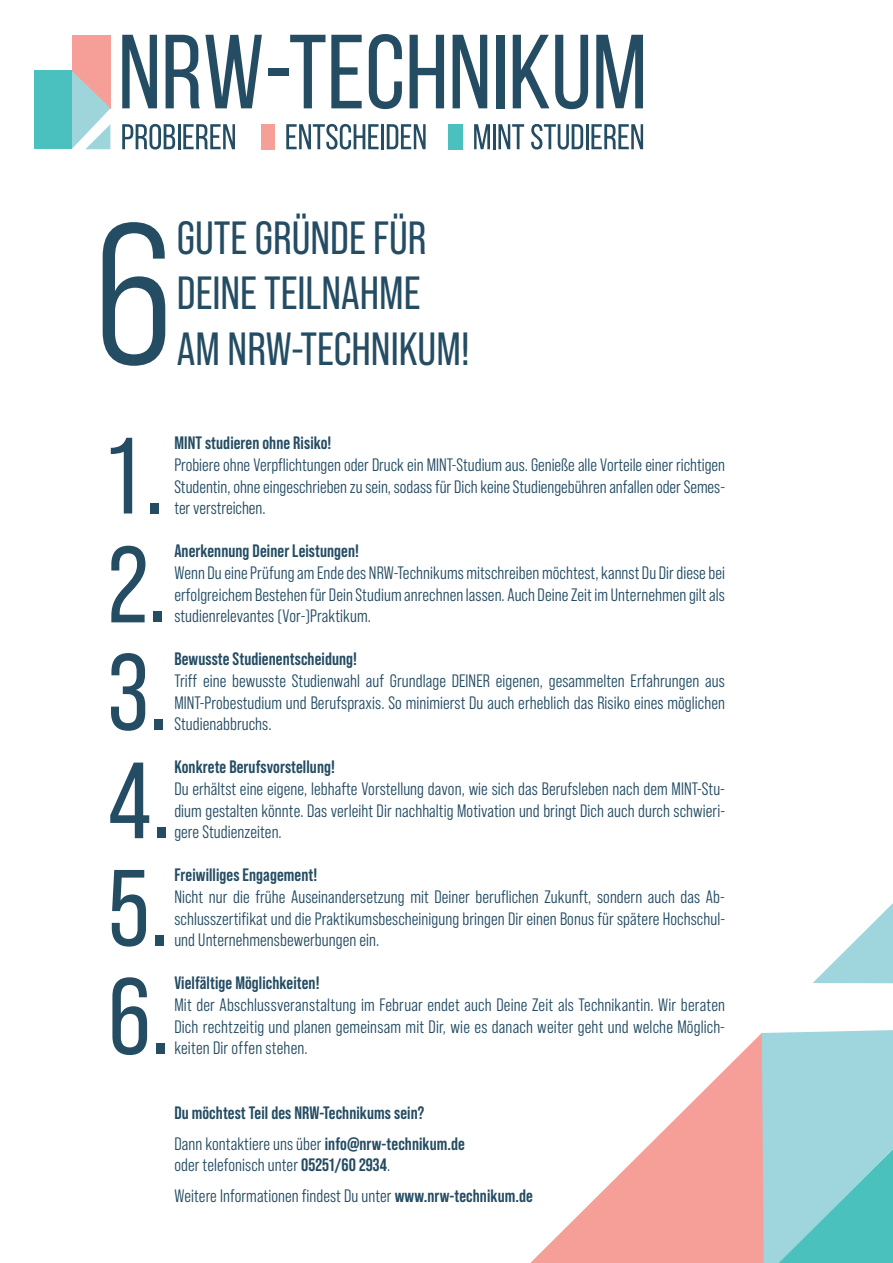
<style>
.page{position:relative;width:893px;height:1263px;background:#fff}
.page>*{position:absolute;margin:0;border:0;box-sizing:border-box;transform-origin:0 0}
.t1{font:199.5px "Bebas Neue Pro Middle";color:#244c63}
.t2{font:108px/108.1px "Bebas Neue Pro";color:#244c63;text-align:justify}
.t3{font:46.5px/55.8px "Bebas Neue Pro";color:#244c63}
.t4{font:18px/21.6px "Bebas Neue Pro Middle";letter-spacing:.005em;color:#244c63;text-align:justify}
.t5{font:700 18px "Bebas Neue Pro";letter-spacing:.005em;color:#244c63}
.s1{font-family:"Bebas Neue Pro";font-weight:700}
</style>
<div class="page">
<svg style="left:122px;top:124px;width:53px;height:25px"></svg>
<hr style="left:178px;top:124px;width:2px;height:25px;background:#244c63">
<svg style="left:183px;top:124px;width:52px;height:25px"></svg>
<svg style="left:286px;top:124px;width:93px;height:25px"></svg>
<hr style="left:381px;top:124px;width:3px;height:25px;background:#244c63">
<svg style="left:387px;top:124px;width:39px;height:25px"></svg>
<svg style="left:474px;top:124px;width:16px;height:25px"></svg>
<hr style="left:493px;top:124px;width:3px;height:25px;background:#244c63">
<svg style="left:498px;top:124px;width:26px;height:25px"></svg>
<svg style="left:531px;top:124px;width:52px;height:26px"></svg>
<hr style="left:586px;top:124px;width:3px;height:25px;background:#244c63">
<svg style="left:591px;top:124px;width:52px;height:25px"></svg>
<div style="left:448px;top:124px;width:14px;height:25px;background:#4ac1be"></div>
<div style="left:261px;top:124px;width:13px;height:25px;background:#f69f98"></div>
<svg style="left:122px;top:35px;width:35px;height:73px"></svg>
<svg style="left:166px;top:35px;width:96px;height:73px"></svg>
<div style="left:268px;top:68px;width:20px;height:7px;background:#244c63"></div>
<svg style="left:290px;top:35px;width:35px;height:73px"></svg>
<svg style="left:331px;top:35px;width:31px;height:73px"></svg>
<svg style="left:369px;top:34px;width:33px;height:75px"></svg>
<svg style="left:410px;top:35px;width:34px;height:73px"></svg>
<svg style="left:453px;top:35px;width:34px;height:73px"></svg>
<div style="left:496px;top:35px;width:8px;height:73px;background:#244c63"></div>
<svg style="left:513px;top:35px;width:36px;height:73px"></svg>
<svg style="left:555px;top:35px;width:33px;height:74px"></svg>
<svg style="left:596px;top:35px;width:47px;height:73px"></svg>
<div style="left:72px;top:35px;width:38px;height:73px;background:#f69f98"></div>
<svg style="left:72px;top:71px;width:38px;height:78px"></svg>
<div style="left:34px;top:70px;width:38px;height:79px;background:#4ac1be"></div>
<svg style="left:813px;top:903px;width:80px;height:80px"></svg>
<svg style="left:530px;top:1033px;width:232px;height:230px"></svg>
<svg style="left:762px;top:1030px;width:131px;height:233px;background:#8ed0d5"></svg>
<h1 class="t1" style="left:94px;top:183px;width:80px">6</h1>
<h3 class="t3" style="left:177px;top:209px;width:251px">GUTE GRÜNDE FÜR<br>DEINE TEILNAHME</h3>
<h3 class="t3" style="left:177px;top:321px;width:295px">AM NRW-TECHNIKUM!</h3>
<h2 class="t2" style="left:108px;top:421px;width:64px">1.<br>2.<br>3.<br>4.<br>5.<br>6.</h2>
<p class="t5" style="left:174px;top:433px;width:159px">MINT studieren ohne Risiko!</p>
<p class="t4" style="left:174px;top:454px;width:552px">Probiere ohne Verpflichtungen oder Druck ein MINT-Studium aus. Genieße alle Vorteile einer richtigen Studentin, ohne eingeschrieben zu sein, sodass für Dich keine Studiengebühren anfallen oder Semes&shy;ter verstreichen.</p>
<p class="t5" style="left:174px;top:541px;width:186px">Anerkennung Deiner Leistungen!</p>
<p class="t4" style="left:174px;top:562px;width:552px">Wenn Du eine Prüfung am Ende des NRW-Technikums mitschreiben möchtest, kannst Du Dir diese bei erfolgreichem Bestehen für Dein Studium anrechnen lassen. Auch Deine Zeit im Unternehmen gilt als studienrelevantes (Vor-)Praktikum.</p>
<p class="t5" style="left:174px;top:649px;width:184px">Bewusste Studienentscheidung!</p>
<p class="t4" style="left:174px;top:670px;width:552px">Triff eine bewusste Studienwahl auf Grundlage DEINER eigenen, gesammelten Erfahrungen aus MINT-Probestudium und Berufspraxis. So minimierst Du auch erheblich das Risiko eines möglichen Studienabbruchs.</p>
<p class="t5" style="left:174px;top:757px;width:162px">Konkrete Berufsvorstellung!</p>
<p class="t4" style="left:174px;top:778px;width:552px">Du erhältst eine eigene, lebhafte Vorstellung davon, wie sich das Berufsleben nach dem MINT-Stu&shy;dium gestalten könnte. Das verleiht Dir nachhaltig Motivation und bringt Dich auch durch schwieri&shy;gere Studienzeiten.</p>
<p class="t5" style="left:174px;top:865px;width:144px">Freiwilliges Engagement!</p>
<p class="t4" style="left:174px;top:886px;width:552px">Nicht nur die frühe Auseinandersetzung mit Deiner beruflichen Zukunft, sondern auch das Ab&shy;schlusszertifikat und die Praktikumsbescheinigung bringen Dir einen Bonus für spätere Hochschul&shy;und Unternehmensbewerbungen ein.</p>
<p class="t5" style="left:174px;top:973px;width:147px">Vielfältige Möglichkeiten!</p>
<p class="t4" style="left:174px;top:994px;width:552px">Mit der Abschlussveranstaltung im Februar endet auch Deine Zeit als Technikantin. Wir beraten Dich rechtzeitig und planen gemeinsam mit Dir, wie es danach weiter geht und welche Möglich&shy;keiten Dir offen stehen.</p>
<p class="t5" style="left:174px;top:1102px;width:251px">Du möchtest Teil des NRW-Technikums sein?</p>
<p class="t4" style="left:174px;top:1133px;width:292px">Dann kontaktiere uns über <span class="s1">info@nrw-technikum.de </span>oder telefonisch unter <span class="s1">05251/60 2934</span>.</p>
<p class="t4" style="left:174px;top:1185px;width:360px">Weitere Informationen findest Du unter <span class="s1">www.nrw-technikum.de</span></p>
</div>
